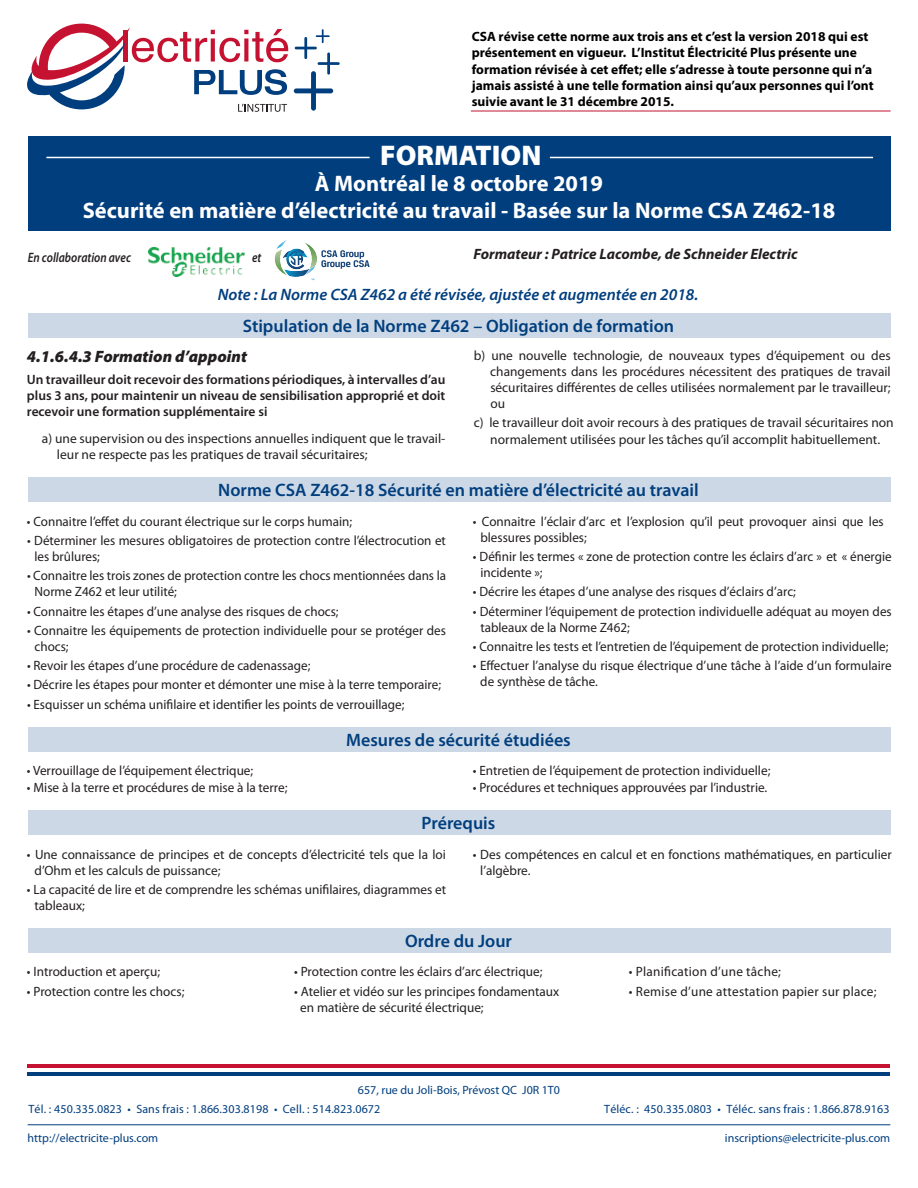
<style>
.page{position:relative;width:918px;height:1188px;background:#fff}
.page>*{position:absolute;margin:0;border:0;box-sizing:border-box;transform-origin:0 0}
.t1{font:900 28.5px "Myriad Pro";color:#fff}
.t2{font:700 22.5px/27px "Myriad Pro";color:#fff;text-align:center}
.t3{font:600 18px "Myriad Pro";color:#003e7e}
.t4{font:italic 600 16.5px "Myriad Pro";color:#003e7e}
.t5{font:italic 900 16.5px "Myriad Pro";color:#231f20}
.t6{font:italic 700 15px "Myriad Pro";color:#231f20}
.t7{font:italic 600 13.65px "Myriad Pro";color:#231f20;scale:.84 1}
.t8{font:13.5px/16.2px "Myriad Pro";color:#231f20}
.t9{font:700 13.5px/16.2px "Myriad Pro";color:#000}
.t10{font:600 13.5px/16.2px "Myriad Pro";color:#231f20;text-align:justify}
.t11{font:13.5px "Myriad Pro";letter-spacing:.02em;color:#231f20}
.t12{font:12px/19.5px "Myriad Pro";letter-spacing:.005em;color:#003e7e}
</style>
<div class="page">
<div style="left:28px;top:313px;width:863px;height:25px;background:#ccd8e5"></div>
<div style="left:28px;top:478px;width:863px;height:24px;background:#ccd8e5"></div>
<div style="left:28px;top:727px;width:863px;height:25px;background:#ccd8e5"></div>
<div style="left:28px;top:136px;width:863px;height:94px;background:#003e7e"></div>
<div style="left:28px;top:811px;width:863px;height:24px;background:#ccd8e5"></div>
<div style="left:28px;top:928px;width:863px;height:25px;background:#ccd8e5"></div>
<svg style="left:275px;top:240px;width:95px;height:40px"></svg>
<img style="left:148px;top:248px;width:97px;height:28px">
<svg style="left:294px;top:29px;width:46px;height:82px"></svg>
<svg style="left:27px;top:24px;width:261px;height:88px"></svg>
<hr style="left:28px;top:1065px;width:862px;height:3px;background:#c41230">
<hr style="left:28px;top:1072px;width:862px;height:3px;background:#003e7e">
<hr style="left:28px;top:1124px;width:862px;height:1px;background:#003e7e">
<hr style="left:46px;top:157px;width:324px;height:1px;background:#fff">
<hr style="left:550px;top:157px;width:323px;height:1px;background:#fff">
<hr style="left:471px;top:111px;width:420px;height:1px;background:#c41230">
<p class="t9" style="left:472px;top:29px;width:404px">CSA révise cette norme aux trois ans et c’est la version 2018 qui est présentement en vigueur. L’Institut Électricité Plus présente une formation révisée à cet effet; elle s’adresse à toute personne qui n’a jamais assisté à une telle formation ainsi qu’aux personnes qui l’ont suivie avant le 31 décembre 2015.</p>
<h1 class="t1" style="left:380px;top:139px;width:163px">FORMATION</h1>
<h2 class="t2" style="left:83px;top:170px;width:754px">À Montréal le 8 octobre 2019<br>Sécurité en matière d’électricité au travail - Basée sur la Norme CSA Z462-18</h2>
<p class="t6" style="left:474px;top:249px;width:326px">Formateur : Patrice Lacombe, de Schneider Electric</p>
<p class="t7" style="left:28px;top:252px;width:124px">En collaboration avec</p>
<p class="t7" style="left:252px;top:252px;width:13px">et</p>
<p class="t4" style="left:218px;top:288px;width:482px">Note : La Norme CSA Z462 a été révisée, ajustée et augmentée en 2018.</p>
<h3 class="t3" style="left:243px;top:319px;width:433px">Stipulation de la Norme Z462 – Obligation de formation</h3>
<p class="t5" style="left:27px;top:350px;width:222px">4.1.6.4.3 Formation d’appoint</p>
<p class="t10" style="left:27px;top:372px;width:420px">Un travailleur doit recevoir des formations périodiques, à intervalles d’au plus 3 ans, pour maintenir un niveau de sensibilisation approprié et doit recevoir une formation supplémentaire si</p>
<p class="t8" style="left:57px;top:431px;width:390px;text-indent:-15px">a) une supervision ou des inspections annuelles indiquent que le travail&shy;leur ne respecte pas les pratiques de travail sécuritaires;</p>
<p class="t8" style="left:490px;top:347px;width:402px;text-align:justify;text-indent:-17px">b) une nouvelle technologie, de nouveaux types d’équipement ou des changements dans les procédures nécessitent des pratiques de travail sécuritaires différentes de celles utilisées normalement par le travailleur; ou</p>
<p class="t8" style="left:474px;top:415px;width:421px;text-align:center">c) le travailleur doit avoir recours à des pratiques de travail sécuritaires non normalement utilisées pour les tâches qu’il accomplit habituellement.</p>
<h3 class="t3" style="left:218px;top:483px;width:482px">Norme CSA Z462-18 Sécurité en matière d’électricité au travail</h3>
<p class="t8" style="left:27px;top:513px;width:327px">• Connaitre l’effet du courant électrique sur le corps humain;</p>
<p class="t8" style="left:35px;top:532px;width:413px;text-indent:-8px">• Déterminer les mesures obligatoires de protection contre l’électrocution et les brûlures;</p>
<p class="t8" style="left:35px;top:567px;width:413px;text-indent:-8px">• Connaitre les trois zones de protection contre les chocs mentionnées dans la<br>Norme Z462 et leur utilité;</p>
<p class="t8" style="left:27px;top:603px;width:313px">• Connaitre les étapes d’une analyse des risques de chocs;</p>
<p class="t8" style="left:35px;top:622px;width:413px;text-indent:-8px">• Connaitre les équipements de protection individuelle pour se protéger des chocs;</p>
<p class="t8" style="left:27px;top:657px;width:285px">• Revoir les étapes d’une procédure de cadenassage;</p>
<p class="t8" style="left:27px;top:677px;width:415px">• Décrire les étapes pour monter et démonter une mise à la terre temporaire;</p>
<p class="t8" style="left:27px;top:696px;width:379px">• Esquisser un schéma unifilaire et identifier les points de verrouillage;</p>
<p class="t8" style="left:480px;top:513px;width:405px;text-indent:-8px">• Connaitre l’éclair d’arc et l’explosion qu’il peut provoquer ainsi que les blessures possibles;</p>
<p class="t8" style="left:480px;top:548px;width:413px;text-indent:-8px">• Définir les termes « zone de protection contre les éclairs d’arc » et « énergie incidente »;</p>
<p class="t8" style="left:473px;top:584px;width:325px">• Décrire les étapes d’une analyse des risques d’éclairs d’arc;</p>
<p class="t8" style="left:480px;top:603px;width:413px;text-indent:-8px">• Déterminer l’équipement de protection individuelle adéquat au moyen des tableaux de la Norme Z462;</p>
<p class="t8" style="left:473px;top:638px;width:417px">• Connaitre les tests et l’entretien de l’équipement de protection individuelle;</p>
<p class="t8" style="left:480px;top:657px;width:413px;text-indent:-7px">• Effectuer l’analyse du risque électrique d’une tâche à l’aide d’un formulaire de synthèse de tâche.</p>
<p class="t8" style="left:27px;top:763px;width:228px">• Verrouillage de l’équipement électrique;</p>
<p class="t8" style="left:27px;top:779px;width:262px">• Mise à la terre et procédures de mise à la terre;</p>
<h3 class="t3" style="left:346px;top:733px;width:226px">Mesures de sécurité étudiées</h3>
<p class="t8" style="left:473px;top:763px;width:299px">• Entretien de l’équipement de protection individuelle;</p>
<p class="t8" style="left:473px;top:779px;width:296px">• Procédures et techniques approuvées par l’industrie.</p>
<h3 class="t3" style="left:422px;top:816px;width:75px">Prérequis</h3>
<p class="t8" style="left:35px;top:846px;width:413px;text-indent:-8px">• Une connaissance de principes et de concepts d’électricité tels que la loi d’Ohm et les calculs de puissance;</p>
<p class="t8" style="left:35px;top:881px;width:413px;text-indent:-8px">• La capacité de lire et de comprendre les schémas unifilaires, diagrammes et tableaux;</p>
<p class="t8" style="left:480px;top:846px;width:413px;text-indent:-8px">• Des compétences en calcul et en fonctions mathématiques, en particulier l’algèbre.</p>
<p class="t8" style="left:27px;top:964px;width:135px">• Introduction et aperçu;</p>
<p class="t8" style="left:27px;top:983px;width:159px">• Protection contre les chocs;</p>
<h3 class="t3" style="left:405px;top:934px;width:108px">Ordre du Jour</h3>
<p class="t8" style="left:294px;top:964px;width:250px">• Protection contre les éclairs d’arc électrique;</p>
<p class="t11" style="left:629px;top:964px;width:154px">• Planification d’une tâche;</p>
<p class="t8" style="left:300px;top:983px;width:261px;line-height:16.6px;text-indent:-6px">• Atelier et vidéo sur les principes fondamentaux en matière de sécurité électrique;</p>
<p class="t11" style="left:629px;top:983px;width:249px">• Remise d’une attestation papier sur place;</p>
<p class="t12" style="left:29px;top:1080px;width:533px;text-indent:329px">657, rue du Joli-Bois, Prévost QC J0R 1T0<br>Tél. : 450.335.0823 • Sans frais : 1.866.303.8198 • Cell. : 514.823.0672</p>
<p class="t12" style="left:604px;top:1099px;width:287px">Téléc. : 450.335.0803 • Téléc. sans frais : 1.866.878.9163</p>
<p class="t12" style="left:28px;top:1128px;width:132px">http://electricite-plus.com</p>
<p class="t12" style="left:725px;top:1128px;width:167px">inscriptions@electricite-plus.com</p>
</div>
